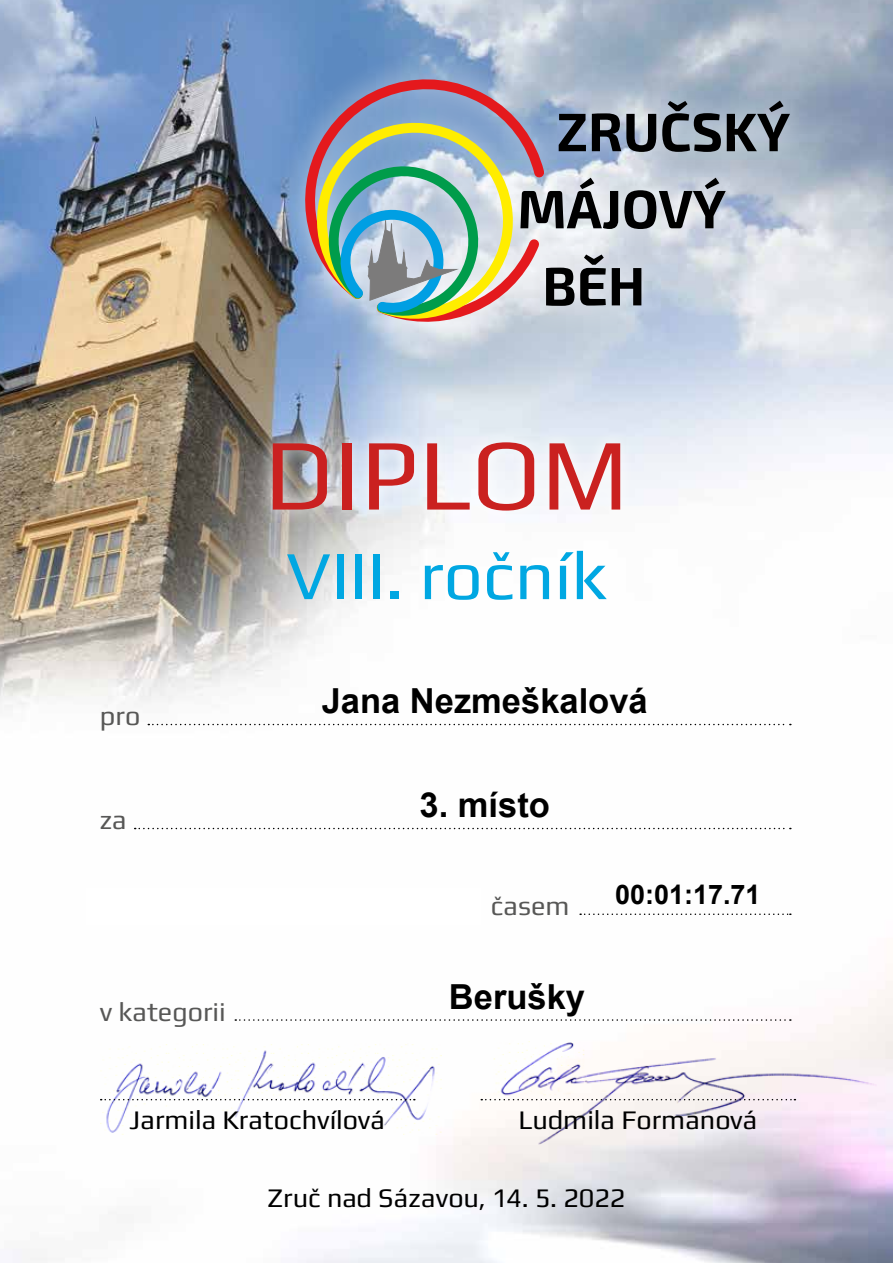
<style>
.page{position:relative;width:893px;height:1263px;background:#fff}
.page>*{position:absolute;margin:0;border:0;box-sizing:border-box;transform-origin:0 0}
.t1{font:102px "Play";color:#ca2120}
.t2{font:69px "Play";color:#00a7e2}
.t3{font:700 34.5px "Arial";color:#000}
.t4{font:27px "Play";color:#000}
.t5{font:27px "Play";color:#575756}
.t6{font:700 27px "Arial";color:#000}
</style>
<div class="page">
<img style="left:0;top:0;width:893px;height:1263px">
<div style="left:278px;top:52px;width:537px;height:297px;background:#fff;opacity:.75"></div>
<svg style="left:296px;top:68px;width:255px;height:262px;background:#9298bb"></svg>
<svg style="left:311px;top:101px;width:479px;height:223px;background:#a3aeb0"></svg>
<svg style="left:481px;top:1099px;width:13px;height:1px"></svg>
<svg style="left:257px;top:427px;width:379px;height:99px"></svg>
<svg style="left:148px;top:724px;width:643px;height:1px"></svg>
<svg style="left:235px;top:1019px;width:556px;height:2px"></svg>
<svg style="left:580px;top:913px;width:211px;height:2px"></svg>
<svg style="left:135px;top:828px;width:656px;height:1px"></svg>
<img style="left:100px;top:1044px;width:342px;height:91px">
<img style="left:494px;top:1040px;width:382px;height:105px">
<div style="left:86px;top:888px;width:394px;height:37px;background:#fff"></div>
<h1 class="t1" style="left:264px;top:414px;width:366px">DIPLOM</h1>
<p class="t5" style="left:100px;top:700px;width:42px">pro</p>
<p class="t5" style="left:100px;top:804px;width:28px">za</p>
<p class="t5" style="left:100px;top:995px;width:127px">v kategorii</p>
<h2 class="t2" style="left:286px;top:534px;width:322px">VIII. ročník</h2>
<p class="t3" style="left:322px;top:678px;width:327px">Jana Nezmeškalová</p>
<p class="t3" style="left:420px;top:782px;width:132px">3. místo</p>
<p class="t5" style="left:491px;top:890px;width:80px">časem</p>
<p class="t3" style="left:449px;top:974px;width:138px">Berušky</p>
<p class="t6" style="left:615px;top:877px;width:147px">00:01:17.71</p>
<p class="t4" style="left:130px;top:1103px;width:257px">Jarmila Kratochvílová</p>
<p class="t4" style="left:518px;top:1103px;width:240px">Ludmila Formanová</p>
<p class="t4" style="left:267px;top:1182px;width:360px">Zruč nad Sázavou, 14. 5. 2022</p>
</div>
